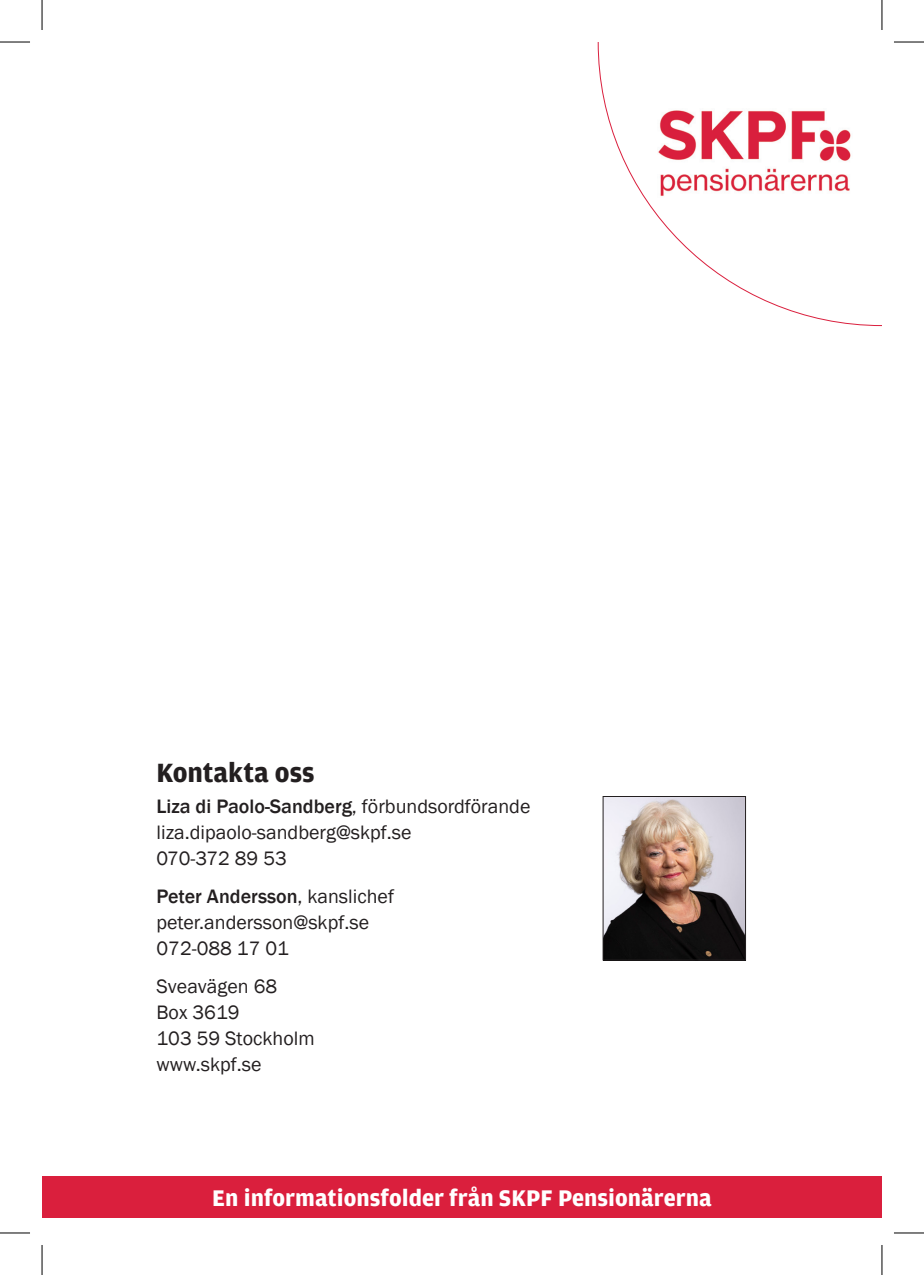
<style>
.page{position:relative;width:924px;height:1275px;background:#fff}
.page>*{position:absolute;margin:0;border:0;box-sizing:border-box;transform-origin:0 0}
.Notis_-_brödtext{font:700 28px "Amplitude";letter-spacing:-.005em;color:#231f20}
.t1{font:700 24px "Amplitude";color:#fff}
.Notis_-_brödtext-2{font:20px/26px "Franklin Gothic";color:#231f20}
.s1{font-weight:500}
</style>
<div class="page">
<svg style="left:597px;top:42px;width:284px;height:284px"></svg>
<img style="left:657px;top:109px;width:194px;height:88px">
<div style="left:42px;top:1175px;width:839px;height:42px;background:#da1f3d"></div>
<img style="left:604px;top:798px;width:139px;height:160px">
<div style="left:602px;top:796px;width:143px;height:164px;border:1px solid #231f20"></div>
<hr style="left:0;top:42px;width:30px;height:1px;background:#000">
<hr style="left:893px;top:42px;width:30px;height:1px;background:#000">
<hr style="left:0;top:1232px;width:30px;height:1px;background:#000">
<hr style="left:893px;top:1232px;width:30px;height:1px;background:#000">
<hr style="left:42px;top:0;width:1px;height:30px;background:#000">
<hr style="left:42px;top:1245px;width:1px;height:30px;background:#000">
<hr style="left:881px;top:0;width:1px;height:30px;background:#000">
<hr style="left:881px;top:1245px;width:1px;height:30px;background:#000">
<p class="Notis_-_brödtext" style="left:156px;top:757px;width:159px">Kontakta oss</p>
<p class="Notis_-_brödtext-2" style="left:156px;top:793px;width:375px"><span class="s1">Liza di Paolo-Sandberg</span>, förbundsordförande liza.dipaolo-sandberg@skpf.se<br>070-372 89 53</p>
<p class="Notis_-_brödtext-2" style="left:156px;top:883px;width:239px"><span class="s1">Peter Andersson</span>, kanslichef peter.andersson@skpf.se<br>072-088 17 01</p>
<p class="Notis_-_brödtext-2" style="left:156px;top:973px;width:160px">Sveavägen 68<br>Box 3619<br>103 59 Stockholm www.skpf.se</p>
<p class="t1" style="left:212px;top:1185px;width:500px">En informationsfolder från SKPF Pensionärerna</p>
</div>
